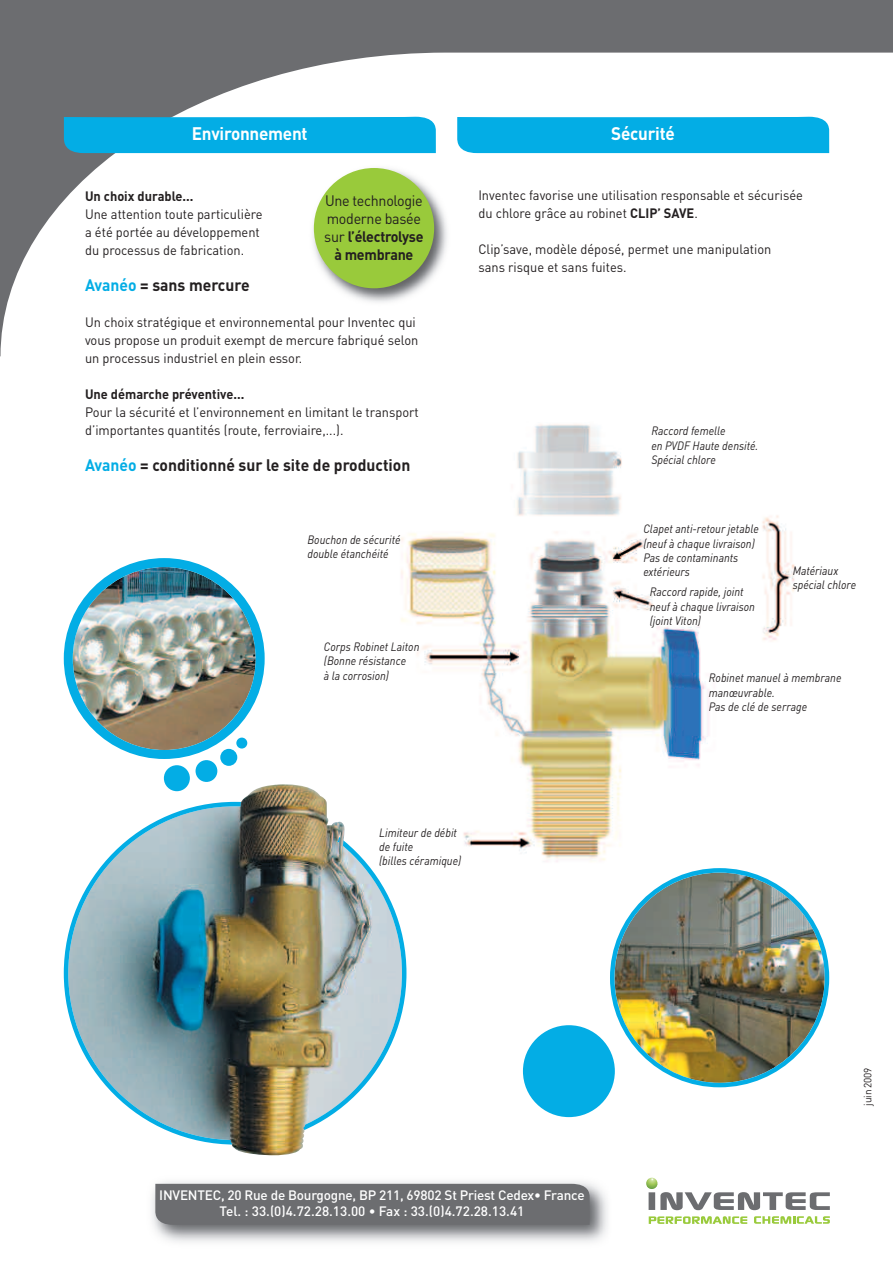
<style>
.page{position:relative;width:893px;height:1263px;background:#fff}
.page>*{position:absolute;margin:0;border:0;box-sizing:border-box;transform-origin:0 0}
.t1{font:700 18px "DIN";letter-spacing:-.015em;color:#fff;scale:.95 1}
.t2{font:700 16.5px "DIN";color:#231f20;scale:.95 1}
.t3{font:15px/18px "DIN";letter-spacing:-.02em;color:#231f20;text-align:center;scale:.95 1}
.t4{font:13.5px/18px "DIN";color:#231f20;scale:.95 1}
.t5{font:500 13.5px/16.2px "DIN";letter-spacing:-.015em;color:#fff;text-align:center}
.t6{font:700 13.5px "DIN";color:#231f20;scale:.95 1}
.t7{font:italic 12px/14.4px "DIN";color:#231f20;scale:.9 1}
.t8{font:10.5px "DIN";letter-spacing:-.015em;color:#231f20;scale:.95 1}
.s1{color:#03ade5}
.s2{font-weight:700}
</style>
<div class="page">
<img style="left:401px;top:424px;width:394px;height:438px">
<svg style="left:64px;top:802px;width:342px;height:321px"></svg>
<img style="left:152px;top:784px;width:217px;height:371px">
<img style="left:610px;top:868px;width:219px;height:219px">
<img style="left:64px;top:558px;width:201px;height:201px">
<div style="left:164px;top:765px;width:26px;height:26px;background:#03ade5;border-radius:50%"></div>
<div style="left:196px;top:760px;width:21px;height:22px;background:#03ade5;border-radius:50%"></div>
<div style="left:220px;top:749px;width:17px;height:17px;background:#03ade5;border-radius:50%"></div>
<div style="left:236px;top:738px;width:11px;height:10px;background:#03ade5;border-radius:50%"></div>
<img style="left:152px;top:1181px;width:456px;height:61px">
<div style="left:155px;top:1184px;width:435px;height:41px;background:#6c6d70"></div>
<svg style="left:0;top:0;width:893px;height:356px"></svg>
<svg style="left:646px;top:1178px;width:11px;height:11px"></svg>
<svg style="left:647px;top:1184px;width:183px;height:26px"></svg>
<svg style="left:649px;top:1216px;width:98px;height:8px"></svg>
<svg style="left:754px;top:1216px;width:76px;height:8px"></svg>
<div style="left:523px;top:1025px;width:92px;height:92px;background:#03ade5;border-radius:50%"></div>
<div style="left:64px;top:117px;width:372px;height:36px;background:#03ade5"></div>
<div style="left:457px;top:117px;width:372px;height:36px;background:#03ade5"></div>
<img style="left:307px;top:161px;width:146px;height:146px">
<div style="left:314px;top:168px;width:120px;height:120px;background:#99ca3b;border-radius:50%"></div>
<h1 class="t1" style="left:192px;top:123px;width:123px">Environnement</h1>
<p class="t6" style="left:85px;top:188px;width:116px">Un choix durable...</p>
<p class="t4" style="left:85px;top:205px;width:189px">Une attention toute particulière a été portée au développement du processus de fabrication.</p>
<p class="t2" style="left:85px;top:275px;width:175px"><span class="s1">Avanéo</span> = sans mercure</p>
<p class="t4" style="left:85px;top:313px;width:352px">Un choix stratégique et environnemental pour Inventec qui vous propose un produit exempt de mercure fabriqué selon un processus industriel en plein essor.</p>
<p class="t6" style="left:85px;top:386px;width:169px">Une démarche préventive...</p>
<p class="t4" style="left:85px;top:403px;width:353px">Pour la sécurité et l’environnement en limitant le transport d’importantes quantités (route, ferroviaire,...).</p>
<p class="t2" style="left:85px;top:455px;width:344px"><span class="s1">Avanéo</span> = conditionné sur le site de production</p>
<p class="t3" style="left:324px;top:192px;width:106px">Une technologie moderne basée sur <span class="s2">l’électrolyse à membrane</span></p>
<p class="t7" style="left:307px;top:533px;width:105px">Bouchon de sécurité double étanchéité</p>
<p class="t7" style="left:324px;top:641px;width:108px">Corps Robinet Laiton (Bonne résistance<br>à la corrosion)</p>
<h1 class="t1" style="left:611px;top:123px;width:68px">Sécurité</h1>
<p class="t4" style="left:478px;top:186px;width:343px">Inventec favorise une utilisation responsable et sécurisée du chlore grâce au robinet <span class="s2">CLIP’ SAVE</span>.</p>
<p class="t4" style="left:478px;top:240px;width:310px">Clip’save, modèle déposé, permet une manipulation sans risque et sans fuites.</p>
<p class="t7" style="left:651px;top:425px;width:120px">Raccord femelle<br>en PVDF Haute densité.<br>Spécial chlore</p>
<p class="t7" style="left:643px;top:523px;width:130px">Clapet anti-retour jetable (neuf à chaque livraison)<br>Pas de contaminants extérieurs</p>
<p class="t7" style="left:650px;top:586px;width:118px">Raccord rapide, joint neuf à chaque livraison (joint Viton)</p>
<p class="t7" style="left:793px;top:564px;width:72px">Matériaux spécial chlore</p>
<p class="t7" style="left:709px;top:672px;width:149px">Robinet manuel à membrane manœuvrable.<br>Pas de clé de serrage</p>
<p class="t7" style="left:379px;top:826px;width:93px">Limiteur de débit de fuite<br>(billes céramique)</p>
<p class="t5" style="left:159px;top:1187px;width:427px">INVENTEC, 20 Rue de Bourgogne, BP 211, 69802 St Priest Cedex• France<br>Tel. : 33.(0)4.72.28.13.00 • Fax : 33.(0)4.72.28.13.41</p>
<p class="t8" style="left:862px;top:1106px;width:42px;rotate:-90deg">juin 2009</p>
</div>
